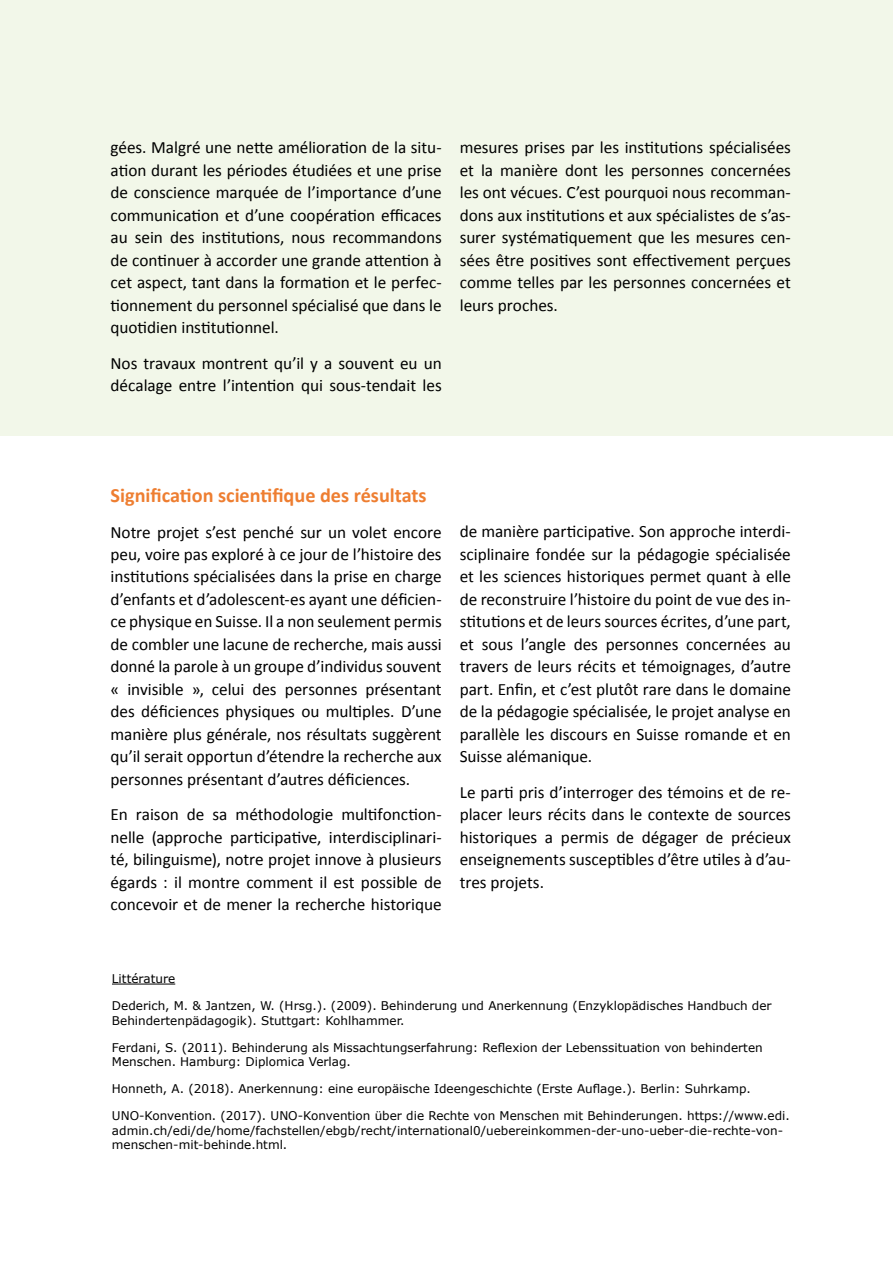
<style>
.page{position:relative;width:893px;height:1263px;background:#fff}
.page>*{position:absolute;margin:0;border:0;box-sizing:border-box;transform-origin:0 0}
.t1{font:700 20.25px "Calibri";color:#ee7e31}
.t2{font:17.25px/22.5px "Calibri";letter-spacing:-.005em;color:#000;text-align:justify}
.t3{font:12px/14.4px "Verdana";color:#000}
</style>
<div class="page">
<div style="left:0;top:0;width:893px;height:436px;background:#f2f7e9"></div>
<hr style="left:112px;top:984px;width:63px;height:1px;background:#000">
<p class="t2" style="left:111px;top:136px;width:333px">gées. Malgré une nette amélioration de la situ&shy;ation durant les périodes étudiées et une prise de conscience marquée de l’importance d’une communication et d’une coopération efficaces au sein des institutions, nous recommandons de continuer à accorder une grande attention à cet aspect, tant dans la formation et le perfec&shy;tionnement du personnel spécialisé que dans le quotidien institutionnel.</p>
<p class="t2" style="left:111px;top:352px;width:333px">Nos travaux montrent qu’il y a souvent eu un décalage entre l’intention qui sous-tendait les</p>
<p class="t2" style="left:460px;top:136px;width:333px">mesures prises par les institutions spécialisées et la manière dont les personnes concernées les ont vécues. C’est pourquoi nous recomman&shy;dons aux institutions et aux spécialistes de s’as&shy;surer systématiquement que les mesures cen&shy;sées être positives sont effectivement perçues comme telles par les personnes concernées et leurs proches.</p>
<p class="t1" style="left:111px;top:483px;width:318px">Signification scientifique des résultats</p>
<p class="t2" style="left:111px;top:521px;width:333px">Notre projet s’est penché sur un volet encore peu, voire pas exploré à ce jour de l’histoire des institutions spécialisées dans la prise en charge d’enfants et d’adolescent-es ayant une déficien&shy;ce physique en Suisse. Il a non seulement permis de combler une lacune de recherche, mais aussi donné la parole à un groupe d’individus souvent « invisible », celui des personnes présentant des déficiences physiques ou multiples. D’une manière plus générale, nos résultats suggèrent qu’il serait opportun d’étendre la recherche aux personnes présentant d’autres déficiences.</p>
<p class="t2" style="left:111px;top:803px;width:333px">En raison de sa méthodologie multifonction&shy;nelle (approche participative, interdisciplinari&shy;té, bilinguisme), notre projet innove à plusieurs égards : il montre comment il est possible de concevoir et de mener la recherche historique</p>
<p class="t2" style="left:460px;top:520px;width:333px">de manière participative. Son approche interdi&shy;sciplinaire fondée sur la pédagogie spécialisée et les sciences historiques permet quant à elle de reconstruire l’histoire du point de vue des in&shy;stitutions et de leurs sources écrites, d’une part, et sous l’angle des personnes concernées au travers de leurs récits et témoignages, d’autre part. Enfin, et c’est plutôt rare dans le domaine de la pédagogie spécialisée, le projet analyse en parallèle les discours en Suisse romande et en Suisse alémanique.</p>
<p class="t2" style="left:460px;top:781px;width:333px">Le parti pris d’interroger des témoins et de re&shy;placer leurs récits dans le contexte de sources historiques a permis de dégager de précieux enseignements susceptibles d’être utiles à d’au&shy;tres projets.</p>
<p class="t3" style="left:112px;top:971px;width:65px">Littérature</p>
<p class="t3" style="left:112px;top:999px;width:661px">Dederich, M. &amp; Jantzen, W. (Hrsg.). (2009). Behinderung und Anerkennung (Enzyklopädisches Handbuch der<br>Behindertenpädagogik). Stuttgart: Kohlhammer.</p>
<p class="t3" style="left:112px;top:1040px;width:652px">Ferdani, S. (2011). Behinderung als Missachtungserfahrung: Reflexion der Lebenssituation von behinderten<br>Menschen. Hamburg: Diplomica Verlag.</p>
<p class="t3" style="left:112px;top:1082px;width:640px">Honneth, A. (2018). Anerkennung: eine europäische Ideengeschichte (Erste Auflage.). Berlin: Suhrkamp.</p>
<p class="t3" style="left:112px;top:1109px;width:679px">UNO-Konvention. (2017). UNO-Konvention über die Rechte von Menschen mit Behinderungen. https://www.edi. admin.ch/edi/de/home/fachstellen/ebgb/recht/international0/uebereinkommen-der-uno-ueber-die-rechte-von&shy;menschen-mit-behinde.html.</p>
</div>
